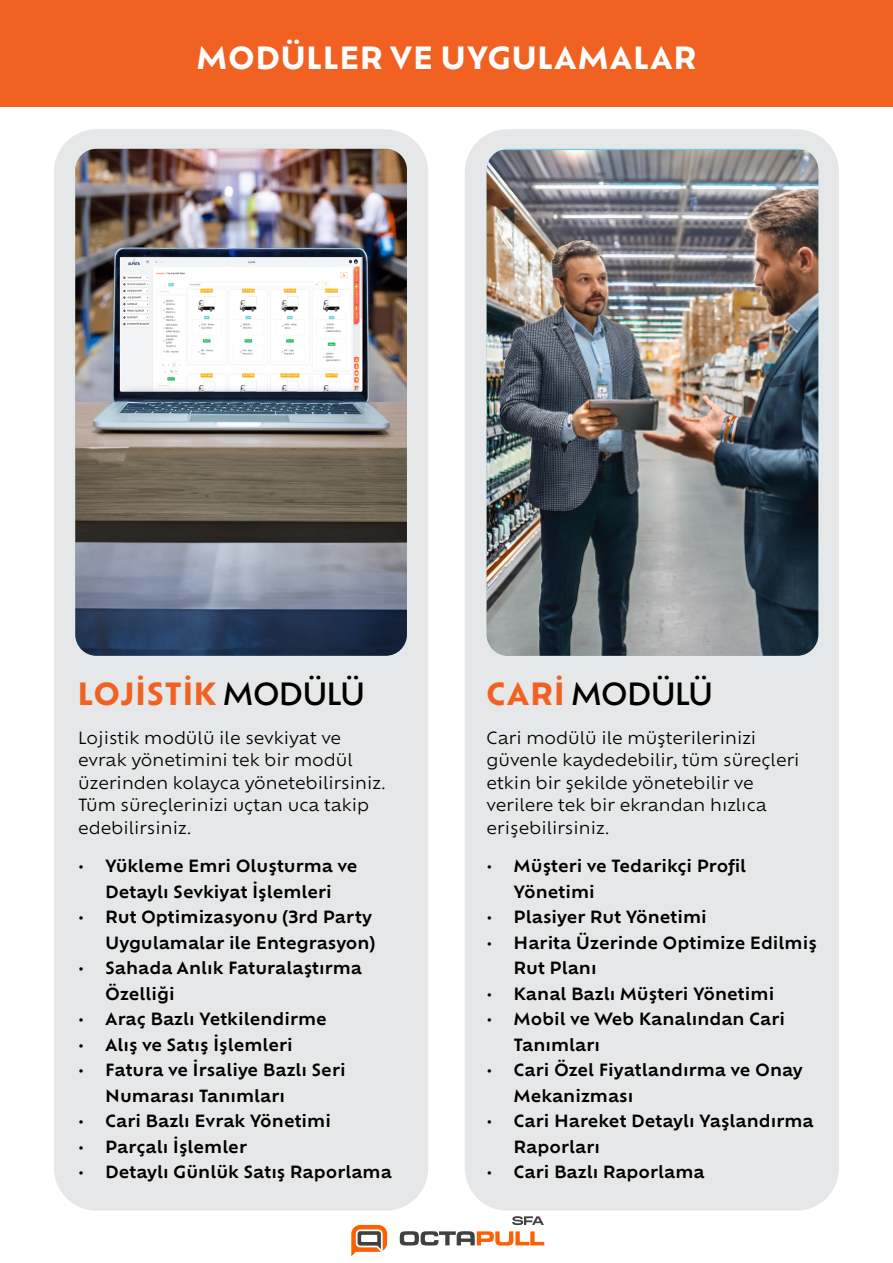
<style>
.page{position:relative;width:893px;height:1263px;background:#fff}
.page>*{position:absolute;margin:0;border:0;box-sizing:border-box;transform-origin:0 0}
.t1{font:700 30px "Ofelia Display";letter-spacing:.05em;color:#fff}
.t2{font:700 30px "Ofelia Display";letter-spacing:.05em;color:#f16122}
.t3{font:500 30px "Ofelia Display";letter-spacing:.01em;color:#000}
.t4{font:600 16.5px/25.5px "Ofelia Text";color:#000}
.t5{font:16.5px/22.5px "Ofelia Text";color:#000}
.s1{font-weight:500;color:#000}
.s2{font-weight:700;color:#f16122}
</style>
<div class="page">
<div style="left:465px;top:129px;width:374px;height:1082px;background:#e6e7e8;border-radius:43px"></div>
<div style="left:54px;top:129px;width:374px;height:1082px;background:#e6e7e8;border-radius:43px"></div>
<img style="left:75px;top:149px;width:332px;height:507px">
<img style="left:487px;top:150px;width:331px;height:506px">
<svg style="left:400px;top:1231px;width:144px;height:14px"></svg>
<svg style="left:351px;top:1225px;width:36px;height:31px"></svg>
<svg style="left:512px;top:1216px;width:32px;height:9px"></svg>
<div style="left:0;top:0;width:893px;height:106px;background:#f16122"></div>
<h1 class="t1" style="left:197px;top:36px;width:501px">MODÜLLER VE UYGULAMALAR</h1>
<h1 class="t2" style="left:78px;top:672px;width:288px">LOJİSTİK <span class="s1">MODÜLÜ</span></h1>
<p class="t5" style="left:78px;top:725px;width:309px">Lojistik modülü ile sevkiyat ve evrak yönetimini tek bir modül üzerinden kolayca yönetebilirsiniz.<br>Tüm süreçlerinizi uçtan uca takip edebilirsiniz.</p>
<p class="t4" style="left:78px;top:852px;width:281px;text-align:center">• Yükleme Emri Oluşturma ve<br>Detaylı Sevkiyat İşlemleri</p>
<p class="t4" style="left:78px;top:903px;width:299px;text-align:right">• Rut Optimizasyonu (3rd Party<br>Uygulamalar ile Entegrasyon)</p>
<p class="t4" style="left:105px;top:954px;width:258px;text-indent:-27px">• Sahada Anlık Faturalaştırma<br>Özelliği</p>
<p class="t4" style="left:78px;top:1005px;width:250px">• Araç Bazlı Yetkilendirme</p>
<p class="t4" style="left:78px;top:1031px;width:216px">• Alış ve Satış İşlemleri</p>
<p class="t4" style="left:105px;top:1056px;width:242px;text-indent:-27px">• Fatura ve İrsaliye Bazlı Seri<br>Numarası Tanımları</p>
<p class="t4" style="left:78px;top:1107px;width:254px">• Cari Bazlı Evrak Yönetimi</p>
<p class="t4" style="left:78px;top:1133px;width:170px">• Parçalı İşlemler</p>
<p class="t4" style="left:78px;top:1158px;width:315px">• Detaylı Günlük Satış Raporlama</p>
<h1 class="t3" style="left:487px;top:672px;width:228px"><span class="s2">CARİ</span> MODÜLÜ</h1>
<p class="t5" style="left:487px;top:725px;width:314px">Cari modülü ile müşterilerinizi güvenle kaydedebilir, tüm süreçleri etkin bir şekilde yönetebilir ve verilere tek bir ekrandan hızlıca erişebilirsiniz.</p>
<p class="t4" style="left:514px;top:852px;width:234px;text-indent:-27px">• Müşteri ve Tedarikçi Profil<br>Yönetimi</p>
<p class="t4" style="left:487px;top:903px;width:222px">• Plasiyer Rut Yönetimi</p>
<p class="t4" style="left:514px;top:929px;width:305px;text-indent:-27px">• Harita Üzerinde Optimize Edilmiş<br>Rut Planı</p>
<p class="t4" style="left:487px;top:980px;width:289px">• Kanal Bazlı Müşteri Yönetimi</p>
<p class="t4" style="left:514px;top:1005px;width:273px;text-indent:-27px">• Mobil ve Web Kanalından Cari<br>Tanımları</p>
<p class="t4" style="left:514px;top:1056px;width:291px;text-indent:-27px">• Cari Özel Fiyatlandırma ve Onay<br>Mekanizması</p>
<p class="t4" style="left:514px;top:1107px;width:302px;text-indent:-27px">• Cari Hareket Detaylı Yaşlandırma<br>Raporları</p>
<p class="t4" style="left:487px;top:1158px;width:220px">• Cari Bazlı Raporlama</p>
</div>
